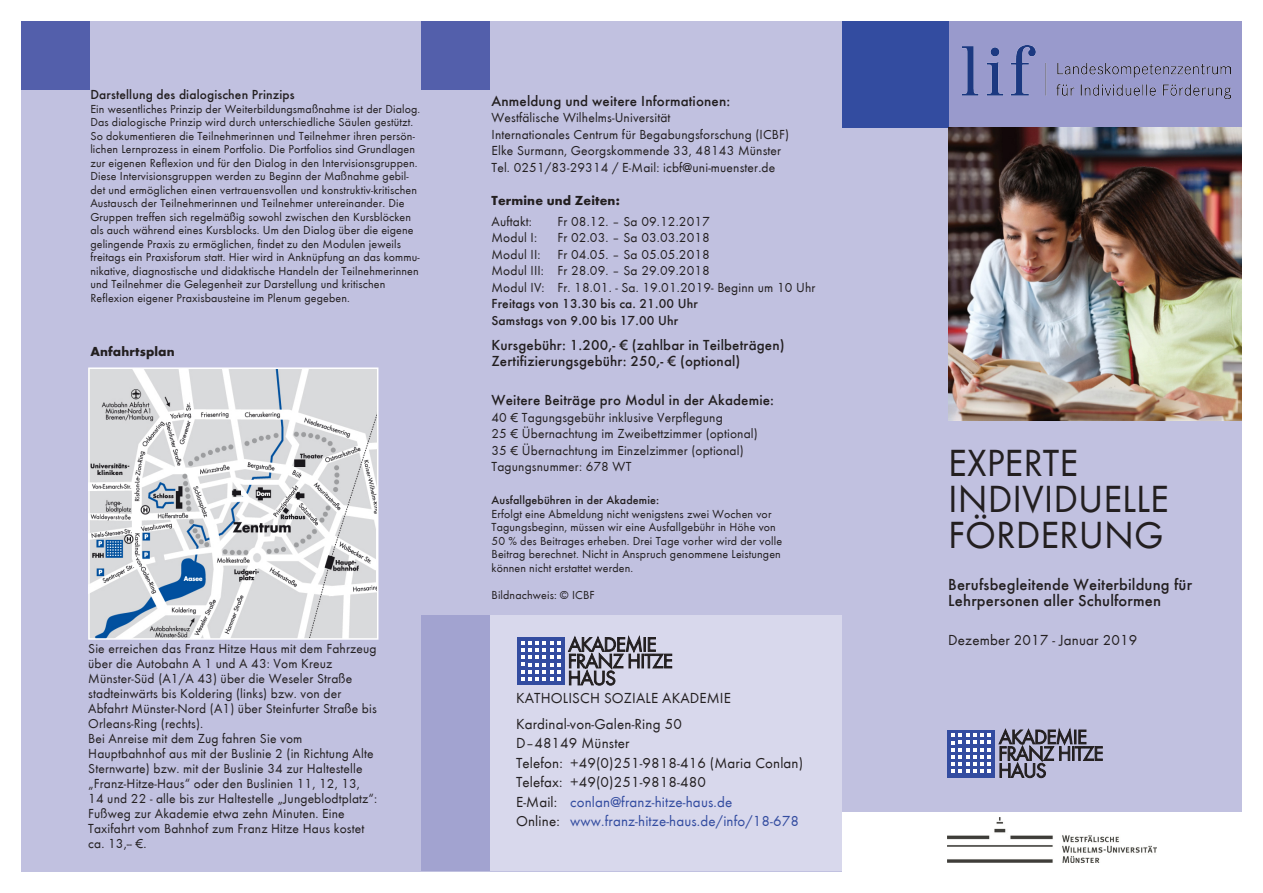
<style>
.page{position:relative;width:1263px;height:893px;background:#fff}
.page>*{position:absolute;margin:0;border:0;box-sizing:border-box;transform-origin:0 0}
.Head__Seminartitel{font:39px/36px "Futura T Boo";color:#231f20}
.Sub__Zwischenübersch{font:500 16.5px/16.5px "Futura T";letter-spacing:.01em;color:#231f20}
.Body__Normaltext{font:15px "Futura T Boo";letter-spacing:.01em;color:#231f20}
.Body__Normaltext-2{font:500 15px/16.5px "Futura T";letter-spacing:.01em;color:#231f20}
.Body__Normaltext-3{font:15px "Futura T Boo";letter-spacing:.01em;color:#334ca0}
.Body__Normaltext-4{font:13.5px/15px "Futura T Boo";letter-spacing:.01em;color:#231f20}
.Referent{font:13.5px "Futura T Boo";letter-spacing:.01em;color:#231f20}
.Body__Normaltext-5{font:500 13.5px/16.5px "Futura T";letter-spacing:.01em;color:#231f20}
.Kleingedrucktes{font:500 13.5px "Futura T";letter-spacing:.01em;color:#231f20}
.Referent-2{font:700 13.5px "Futura T";letter-spacing:.01em;color:#231f20}
.Sub__Zwischenübersch-2{font:700 13.5px "Futura T";letter-spacing:.01em;color:#231f20}
.Kleingedrucktes-2{font:12px/13.5px "Futura T Boo";letter-spacing:.01em;color:#231f20}
.Kleingedrucktes-3{font:500 12px "Futura T";letter-spacing:.01em;color:#231f20}
.s1{color:#231f20}
</style>
<div class="page">
<div style="left:421px;top:21px;width:421px;height:851px;background:#c1c1e0"></div>
<div style="left:483px;top:616px;width:359px;height:255px;background:#d8d8ec"></div>
<div style="left:421px;top:21px;width:68px;height:68px;background:#535fab"></div>
<div style="left:421px;top:616px;width:68px;height:255px;background:#a2a3d0"></div>
<div style="left:517px;top:637px;width:48px;height:48px;background:#334ca0"></div>
<svg style="left:521px;top:641px;width:39px;height:39px"></svg>
<svg style="left:568px;top:636px;width:104px;height:49px"></svg>
<div style="left:21px;top:21px;width:400px;height:851px;background:#c1c1e0"></div>
<div style="left:21px;top:21px;width:68px;height:68px;background:#535fab"></div>
<img style="left:91px;top:370px;width:284px;height:267px">
<div style="left:88px;top:367px;width:290px;height:273px;border:2px solid #fff"></div>
<div style="left:842px;top:21px;width:400px;height:791px;background:#c1c1e0"></div>
<div style="left:948px;top:21px;width:294px;height:107px;background:#999acc"></div>
<div style="left:842px;top:21px;width:106px;height:107px;background:#334ca0"></div>
<div style="left:947px;top:730px;width:48px;height:48px;background:#334ca0"></div>
<svg style="left:952px;top:734px;width:39px;height:39px"></svg>
<svg style="left:999px;top:728px;width:103px;height:50px"></svg>
<img style="left:962px;top:46px;width:268px;height:53px">
<img style="left:948px;top:128px;width:294px;height:293px">
<img style="left:947px;top:817px;width:210px;height:45px">
<p class="Kleingedrucktes" style="left:90px;top:87px;width:206px">Darstellung des dialogischen Prinzips</p>
<p class="Kleingedrucktes-2" style="left:90px;top:102px;width:331px">Ein wesentliches Prinzip der Weiterbildungsmaßnahme ist der Dialog.<br>Das dialogische Prinzip wird durch unterschiedliche Säulen gestützt.</p>
<p class="Kleingedrucktes-2" style="left:90px;top:129px;width:329px">So dokumentieren die Teilnehmerinnen und Teilnehmer ihren persön&shy;lichen Lernprozess in einem Portfolio. Die Portfolios sind Grundlagen zur eigenen Reflexion und für den Dialog in den Intervisionsgruppen.</p>
<p class="Kleingedrucktes-2" style="left:90px;top:170px;width:331px">Diese Intervisionsgruppen werden zu Beginn der Maßnahme gebil&shy;det und ermöglichen einen vertrauensvollen und konstruktiv-kritischen Austausch der Teilnehmerinnen und Teilnehmer untereinander. Die Gruppen treffen sich regelmäßig sowohl zwischen den Kursblöcken als auch während eines Kursblocks. Um den Dialog über die eigene gelingende Praxis zu ermöglichen, findet zu den Modulen jeweils freitags ein Praxisforum statt. Hier wird in Anknüpfung an das kommu&shy;nikative, diagnostische und didaktische Handeln der Teilnehmerinnen und Teilnehmer die Gelegenheit zur Darstellung und kritischen Reflexion eigener Praxisbausteine im Plenum gegeben.</p>
<p class="Sub__Zwischenübersch-2" style="left:90px;top:343px;width:86px">Anfahrtsplan</p>
<p class="Body__Normaltext-4" style="left:88px;top:641px;width:290px">Sie erreichen das Franz Hitze Haus mit dem Fahrzeug über die Autobahn A 1 und A 43: Vom Kreuz Münster-Süd (A1/A 43) über die Weseler Straße stadteinwärts bis Koldering (links) bzw. von der Abfahrt Münster-Nord (A1) über Steinfurter Straße bis Orleans-Ring (rechts).</p>
<p class="Body__Normaltext-4" style="left:88px;top:731px;width:291px">Bei Anreise mit dem Zug fahren Sie vom Hauptbahnhof aus mit der Buslinie 2 (in Richtung Alte Sternwarte) bzw. mit der Buslinie 34 zur Haltestelle „Franz-Hitze-Haus“ oder den Buslinien 11, 12, 13, 14 und 22 - alle bis zur Haltestelle „Jungeblodtplatz“:<br>Fußweg zur Akademie etwa zehn Minuten. Eine Taxifahrt vom Bahnhof zum Franz Hitze Haus kostet ca. 13,-- €.</p>
<p class="Body__Normaltext-2" style="left:491px;top:93px;width:240px">Anmeldung und weitere Informationen:</p>
<p class="Body__Normaltext-4" style="left:491px;top:110px;width:180px">Westfälische Wilhelms-Universität</p>
<p class="Body__Normaltext-4" style="left:491px;top:127px;width:299px">Internationales Centrum für Begabungsforschung (ICBF)</p>
<p class="Body__Normaltext-4" style="left:491px;top:143px;width:291px">Elke Surmann, Georgskommende 33, 48143 Münster</p>
<p class="Body__Normaltext-4" style="left:491px;top:160px;width:285px">Tel. 0251/83-29314 / E-Mail: icbf@uni-muenster.de</p>
<p class="Referent-2" style="left:491px;top:192px;width:130px">Termine und Zeiten:</p>
<p class="Referent" style="left:491px;top:213px;width:42px">Auftakt:</p>
<p class="Referent" style="left:557px;top:213px;width:154px">Fr 08.12. – Sa 09.12.2017</p>
<p class="Referent" style="left:491px;top:230px;width:47px">Modul I:</p>
<p class="Referent" style="left:557px;top:230px;width:154px">Fr 02.03. – Sa 03.03.2018</p>
<p class="Referent" style="left:491px;top:246px;width:51px">Modul II:</p>
<p class="Referent" style="left:557px;top:246px;width:154px">Fr 04.05. – Sa 05.05.2018</p>
<p class="Body__Normaltext-4" style="left:491px;top:263px;width:220px">Modul III: Fr 28.09. – Sa 29.09.2018</p>
<p class="Body__Normaltext-4" style="left:491px;top:280px;width:325px">Modul IV: Fr. 18.01. - Sa. 19.01.2019- Beginn um 10 Uhr</p>
<p class="Body__Normaltext-5" style="left:491px;top:295px;width:208px">Freitags von 13.30 bis ca. 21.00 Uhr<br>Samstags von 9.00 bis 17.00 Uhr</p>
<p class="Body__Normaltext-2" style="left:491px;top:336px;width:295px">Kursgebühr: 1.200,- € (zahlbar in Teilbeträgen)<br>Zertifizierungsgebühr: 250,- € (optional)</p>
<p class="Body__Normaltext-2" style="left:491px;top:392px;width:284px">Weitere Beiträge pro Modul in der Akademie:</p>
<p class="Body__Normaltext-4" style="left:491px;top:410px;width:233px">40 € Tagungsgebühr inklusive Verpflegung</p>
<p class="Body__Normaltext-4" style="left:491px;top:426px;width:268px">25 € Übernachtung im Zweibettzimmer (optional)</p>
<p class="Body__Normaltext-4" style="left:491px;top:443px;width:254px">35 € Übernachtung im Einzelzimmer (optional)</p>
<p class="Body__Normaltext-4" style="left:491px;top:459px;width:141px">Tagungsnummer: 678 WT</p>
<p class="Kleingedrucktes-3" style="left:491px;top:493px;width:169px">Ausfallgebühren in der Akademie:</p>
<p class="Kleingedrucktes-2" style="left:491px;top:507px;width:286px">Erfolgt eine Abmeldung nicht wenigstens zwei Wochen vor<br>Tagungsbeginn, müssen wir eine Ausfallgebühr in Höhe von</p>
<p class="Kleingedrucktes-2" style="left:491px;top:534px;width:292px;text-align:justify">50 % des Beitrages erheben. Drei Tage vorher wird der volle Beitrag berechnet. Nicht in Anspruch genommene Leistungen können nicht erstattet werden.</p>
<p class="Kleingedrucktes-2" style="left:491px;top:588px;width:105px">Bildnachweis: © ICBF</p>
<p class="Body__Normaltext" style="left:516px;top:690px;width:217px">KATHOLISCH SOZIALE AKADEMIE</p>
<p class="Body__Normaltext" style="left:516px;top:715px;width:167px">Kardinal-von-Galen-Ring 50</p>
<p class="Body__Normaltext" style="left:516px;top:735px;width:115px">D–48149 Münster</p>
<p class="Body__Normaltext" style="left:516px;top:754px;width:289px">Telefon: +49(0)251-9818-416 (Maria Conlan)</p>
<p class="Body__Normaltext" style="left:516px;top:774px;width:191px">Telefax: +49(0)251-9818-480</p>
<p class="Body__Normaltext-3" style="left:516px;top:793px;width:218px"><span class="s1">E-Mail:</span> conlan@franz-hitze-haus.de</p>
<p class="Body__Normaltext-3" style="left:516px;top:813px;width:284px"><span class="s1">Online:</span> www.franz-hitze-haus.de/info/18-678</p>
<p class="Head__Seminartitel" style="left:948px;top:445px;width:222px">EXPERTE<br>INDIVIDUELLE<br>FÖRDERUNG</p>
<p class="Sub__Zwischenübersch" style="left:948px;top:576px;width:245px">Berufsbegleitende Weiterbildung für<br>Lehrpersonen aller Schulformen</p>
<p class="Body__Normaltext" style="left:948px;top:632px;width:190px">Dezember 2017 - Januar 2019</p>
</div>
